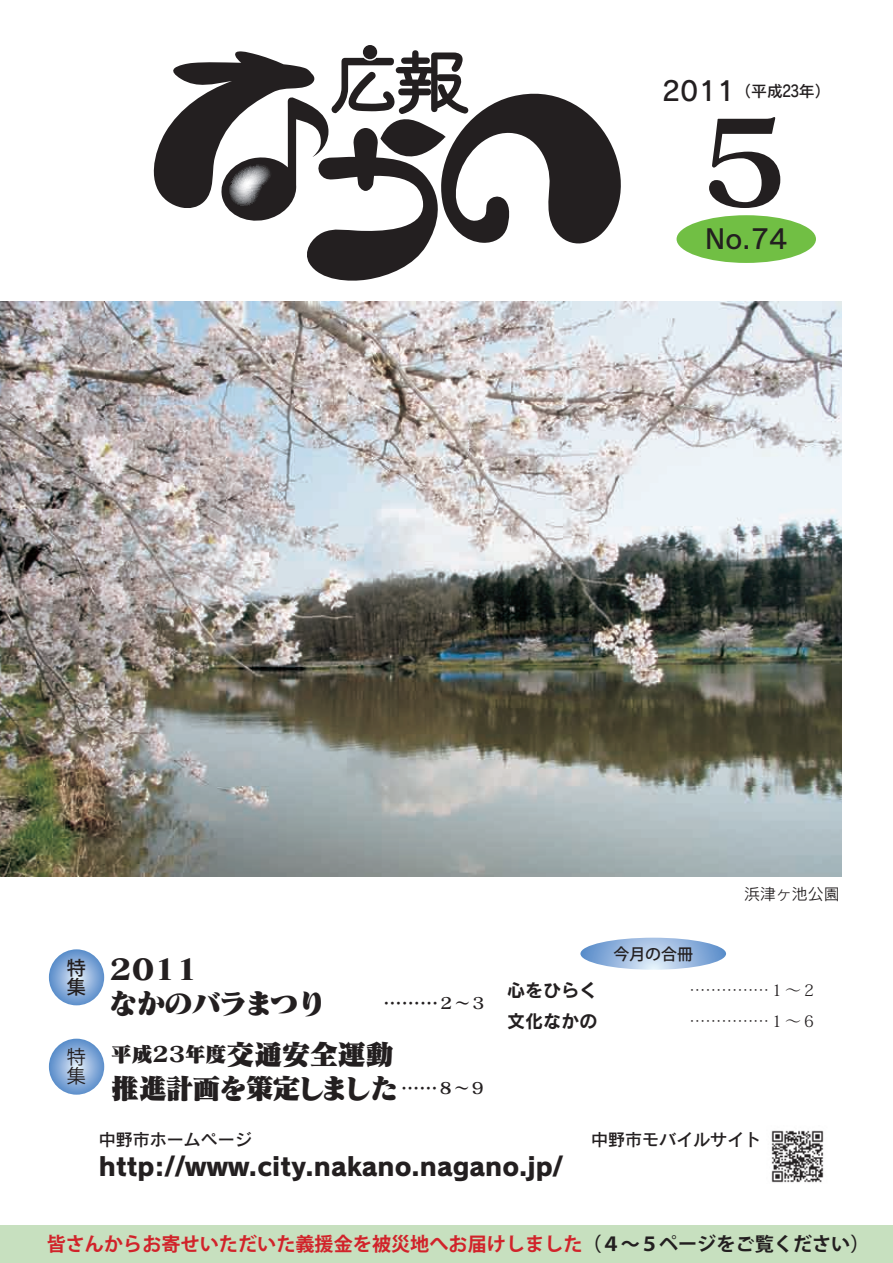
<style>
.page{position:relative;width:893px;height:1263px;background:#fff}
.page>*{position:absolute;margin:0;border:0;box-sizing:border-box;transform-origin:0 0}
.t1{font:117px "Matisse V Pro EB";color:#231f20}
.t2{font:28.65px "Matisse Pro UB";letter-spacing:-.07em;color:#231f20}
.t3{font:28.65px "Matisse Pro UB";letter-spacing:-.05em;color:#231f20}
.t4{font:26.55px "Rodin Pro DB";color:#231f20}
.t5{font:25.5px "Rodin Pro EB";color:#231f20}
.t6{font:21.3px "Matisse Pro UB";color:#231f20}
.t7{font:700 19.2px "Koz Go Pro";color:#d1232a}
.t8{font:500 19.2px/19.2px "Koz Go Pro";color:#231f20}
.t9{font:19.2px/19.2px "Koz Go Pro";color:#231f20}
.t10{font:18px "Matisse Pro B";color:#231f20}
.t11{font:18px/30.9px "Rodin Pro B";color:#231f20}
.t12{font:16.95px "Rodin Pro DB";color:#231f20}
.t13{font:15.9px/30.8px "Koz Min Pro";color:#231f20}
.t14{font:15.9px "Rodin Pro DB";color:#231f20}
.t15{font:15.9px "Rodin Pro M";color:#231f20}
.t16{font:15.9px "Matisse Pro B";color:#231f20}
.t17{font:500 15.9px "Koz Go Pro";color:#231f20}
.s1{font-size:21.3px}
.s2{color:#231f20}
</style>
<div class="page">
<img style="left:771px;top:1130px;width:53px;height:53px">
<div style="left:677px;top:215px;width:139px;height:48px;background:#71bf44;border-radius:50%"></div>
<svg style="left:153px;top:45px;width:468px;height:236px"></svg>
<div style="left:0;top:1225px;width:893px;height:38px;background:#c7e0bf"></div>
<svg style="left:580px;top:938px;width:146px;height:32px"></svg>
<svg style="left:49px;top:949px;width:55px;height:56px;background:#89adda"></svg>
<svg style="left:49px;top:1039px;width:55px;height:56px;background:#89adda"></svg>
<img style="left:0;top:302px;width:842px;height:574px">
<h3 class="t4" style="left:662px;top:74px;width:75px">2011</h3>
<p class="t14" style="left:735px;top:81px;width:97px">（平成23年(</p>
<h1 class="t1" style="left:688px;top:85px;width:118px">5</h1>
<h3 class="t4" style="left:705px;top:221px;width:84px">No.74</h3>
<p class="t15" style="left:744px;top:884px;width:97px">浜津ヶ池公園</p>
<p class="t8" style="left:67px;top:959px;width:20px">特集</p>
<p class="t9" style="left:67px;top:1048px;width:20px">特集</p>
<h2 class="t2" style="left:107px;top:949px;width:96px">２０１１</h2>
<h2 class="t3" style="left:109px;top:983px;width:219px">なかのバラまつり</h2>
<p class="t16" style="left:438px;top:993px;width:50px">２~３</p>
<p class="t10" style="left:384px;top:991px;width:56px">.........</p>
<h2 class="t2" style="left:185px;top:1035px;width:211px"><span class="s1">年度</span>交通安全運動</h2>
<p class="t6" style="left:111px;top:1039px;width:78px">平成２３</p>
<h2 class="t2" style="left:111px;top:1069px;width:289px">推進計画を策定しました</h2>
<p class="t16" style="left:438px;top:1078px;width:50px">８~９</p>
<p class="t10" style="left:401px;top:1076px;width:38px">......</p>
<p class="t17" style="left:613px;top:944px;width:81px">今月の合冊</p>
<p class="t11" style="left:507px;top:974px;width:92px">心をひらく文化なかの</p>
<p class="t13" style="left:689px;top:974px;width:129px">...............１~２...............１~６</p>
<p class="t12" style="left:99px;top:1128px;width:155px">中野市ホームページ</p>
<h3 class="t5" style="left:99px;top:1149px;width:466px">http://www.city.nakano.nagano.jp/</h3>
<p class="t12" style="left:591px;top:1128px;width:172px">中野市モバイルサイト</p>
<p class="t7" style="left:28px;top:1231px;width:843px"><span class="s2">　</span>皆さんからお寄せいただいた義援金を被災地へお届けしました<span class="s2">（４～５ページをご覧ください(</span></p>
</div>
